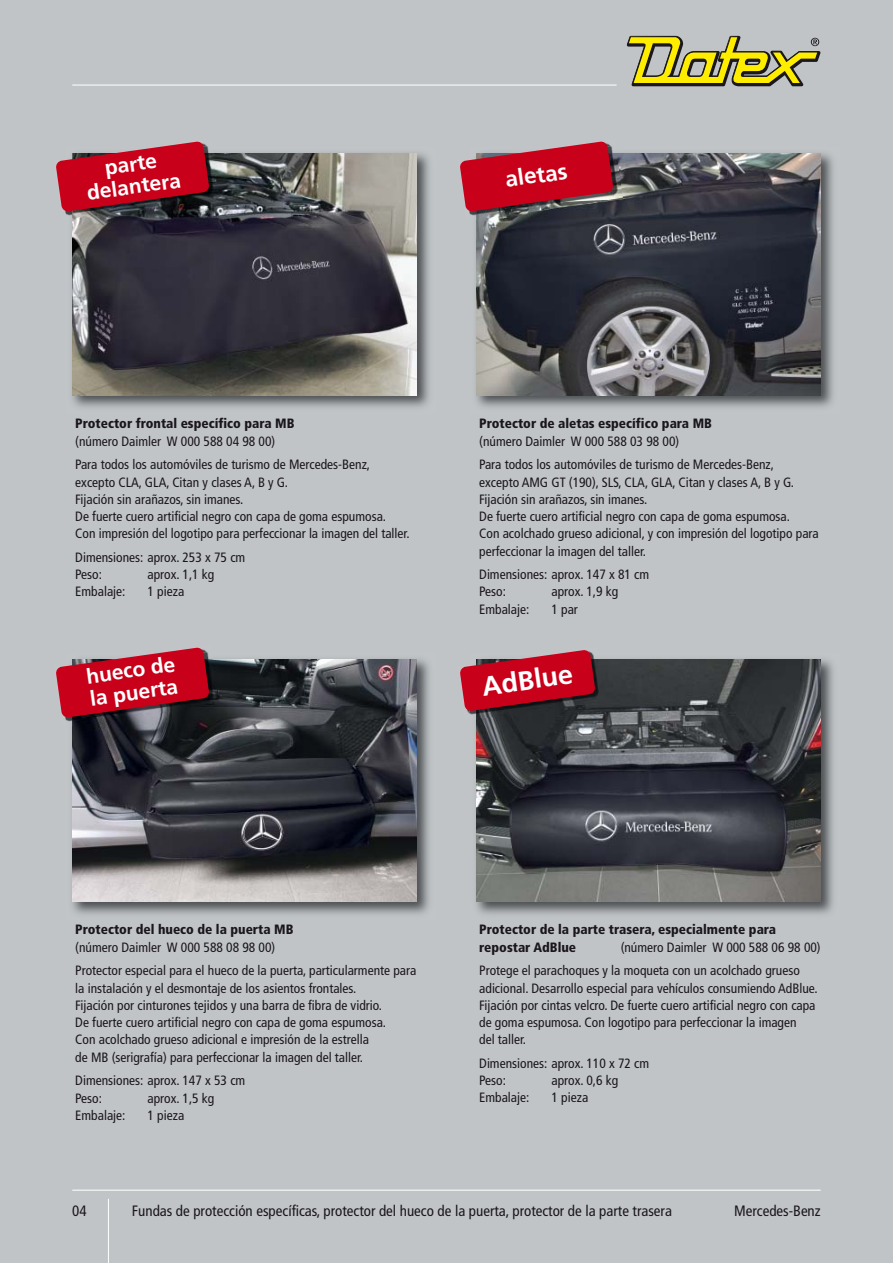
<style>
.page{position:relative;width:893px;height:1263px;background:#c1c4c7}
.page>*{position:absolute;margin:0;border:0;box-sizing:border-box;transform-origin:0 0}
.t1{font:700 27px "Frutiger";color:#fff}
.t2{font:700 22.5px "Frutiger";color:#fff}
.t3{font:700 21px/22.5px "Frutiger";color:#fff;text-align:center}
.t4{font:condensed 15px "Frutiger";color:#1a171c}
.t5{font:condensed 13.5px/17.2px "Frutiger";color:#1a171c}
.t6{font:900 condensed 13.5px/17.2px "Frutiger";color:#1a171c}
</style>
<div class="page">
<hr style="left:72px;top:85px;width:545px;height:1px;background:#fff">
<svg style="left:627px;top:36px;width:193px;height:50px"></svg>
<hr style="left:72px;top:1190px;width:749px;height:1px;background:#fff">
<hr style="left:108px;top:1199px;width:1px;height:64px;background:#fff">
<img style="left:72px;top:153px;width:358px;height:255px">
<img style="left:72px;top:153px;width:345px;height:242px">
<img style="left:72px;top:659px;width:358px;height:256px">
<img style="left:72px;top:659px;width:345px;height:242px">
<img style="left:65px;top:212px;width:7px;height:4px">
<img style="left:72px;top:153px;width:147px;height:67px">
<svg style="left:56px;top:141px;width:153px;height:71px;background:#ad2235"></svg>
<img style="left:65px;top:718px;width:7px;height:4px">
<img style="left:72px;top:659px;width:147px;height:66px">
<svg style="left:56px;top:647px;width:153px;height:71px;background:#af2437"></svg>
<img style="left:476px;top:153px;width:358px;height:255px">
<img style="left:476px;top:153px;width:345px;height:242px">
<img style="left:469px;top:212px;width:7px;height:4px">
<img style="left:476px;top:153px;width:147px;height:67px">
<svg style="left:460px;top:141px;width:153px;height:71px;background:#b4293b"></svg>
<img style="left:476px;top:659px;width:358px;height:256px">
<img style="left:476px;top:659px;width:345px;height:242px">
<img style="left:467px;top:711px;width:9px;height:4px">
<img style="left:476px;top:659px;width:129px;height:60px">
<svg style="left:460px;top:650px;width:135px;height:61px;background:#ad2033"></svg>
<h3 class="t3" style="left:83px;top:161px;width:96px;rotate:-8deg">parte delantera</h3>
<h2 class="t2" style="left:504px;top:170px;width:64px;rotate:-8deg">aletas</h2>
<p class="t6" style="left:75px;top:416px;width:221px">Protector frontal específico para MB</p>
<p class="t5" style="left:75px;top:430px;width:296px;line-height:23.7px">(número Daimler W 000 588 04 98 00)<br>Para todos los automóviles de turismo de Mercedes-Benz,</p>
<p class="t5" style="left:75px;top:474px;width:336px">excepto CLA, GLA, Citan y clases A, B y G.<br>Fijación sin arañazos, sin imanes.<br>De fuerte cuero artificial negro con capa de goma espumosa.<br>Con impresión del logotipo para perfeccionar la imagen del taller.</p>
<p class="t5" style="left:75px;top:550px;width:172px">Dimensiones: aprox. 253 x 75 cm<br>Peso:</p>
<p class="t5" style="left:148px;top:567px;width:68px">aprox. 1,1 kg</p>
<p class="t5" style="left:75px;top:584px;width:52px">Embalaje:</p>
<p class="t5" style="left:148px;top:584px;width:38px">1 pieza</p>
<h3 class="t3" style="left:85px;top:667px;width:91px;text-align:left;rotate:-8deg">hueco de la puerta</h3>
<p class="t6" style="left:479px;top:416px;width:234px">Protector de aletas específico para MB</p>
<p class="t5" style="left:479px;top:430px;width:296px;line-height:23.7px">(número Daimler W 000 588 03 98 00)<br>Para todos los automóviles de turismo de Mercedes-Benz,</p>
<p class="t5" style="left:479px;top:474px;width:341px">excepto AMG GT (190), SLS, CLA, GLA, Citan y clases A, B y G.<br>Fijación sin arañazos, sin imanes.<br>De fuerte cuero artificial negro con capa de goma espumosa.<br>Con acolchado grueso adicional, y con impresión del logotipo para perfeccionar la imagen del taller.</p>
<p class="t5" style="left:479px;top:567px;width:172px">Dimensiones: aprox. 147 x 81 cm<br>Peso:</p>
<p class="t5" style="left:552px;top:584px;width:68px">aprox. 1,9 kg</p>
<p class="t5" style="left:479px;top:601px;width:52px">Embalaje:</p>
<p class="t5" style="left:551px;top:601px;width:28px">1 par</p>
<h1 class="t1" style="left:481px;top:675px;width:93px;rotate:-8deg">AdBlue</h1>
<p class="t6" style="left:75px;top:922px;width:220px">Protector del hueco de la puerta MB</p>
<p class="t5" style="left:75px;top:936px;width:343px;line-height:23.7px">(número Daimler W 000 588 08 98 00)<br>Protector especial para el hueco de la puerta, particularmente para</p>
<p class="t5" style="left:75px;top:980px;width:312px">la instalación y el desmontaje de los asientos frontales.<br>Fijación por cinturones tejidos y una barra de fibra de vidrio.<br>De fuerte cuero artificial negro con capa de goma espumosa.<br>Con acolchado grueso adicional e impresión de la estrella<br>de MB (serigrafía) para perfeccionar la imagen del taller.</p>
<p class="t5" style="left:75px;top:1073px;width:172px">Dimensiones: aprox. 147 x 53 cm<br>Peso:</p>
<p class="t5" style="left:148px;top:1090px;width:68px">aprox. 1,5 kg</p>
<p class="t5" style="left:75px;top:1107px;width:52px">Embalaje:</p>
<p class="t5" style="left:148px;top:1107px;width:38px">1 pieza</p>
<p class="t6" style="left:479px;top:922px;width:298px">Protector de la parte trasera, especialmente para repostar AdBlue</p>
<p class="t5" style="left:479px;top:936px;width:343px;line-height:23.7px;text-indent:141px">(número Daimler W 000 588 06 98 00)<br>Protege el parachoques y la moqueta con un acolchado grueso</p>
<p class="t5" style="left:479px;top:980px;width:340px">adicional. Desarrollo especial para vehículos consumiendo AdBlue.<br>Fijación por cintas velcro. De fuerte cuero artificial negro con capa de goma espumosa. Con logotipo para perfeccionar la imagen<br>del taller.</p>
<p class="t5" style="left:479px;top:1056px;width:172px">Dimensiones: aprox. 110 x 72 cm<br>Peso:</p>
<p class="t5" style="left:552px;top:1073px;width:68px">aprox. 0,6 kg</p>
<p class="t5" style="left:479px;top:1090px;width:52px">Embalaje:</p>
<p class="t5" style="left:552px;top:1090px;width:38px">1 pieza</p>
<p class="t4" style="left:72px;top:1204px;width:16px">04</p>
<p class="t4" style="left:132px;top:1204px;width:542px">Fundas de protección específicas, protector del hueco de la puerta, protector de la parte trasera</p>
<p class="t4" style="left:734px;top:1204px;width:88px">Mercedes-Benz</p>
</div>
